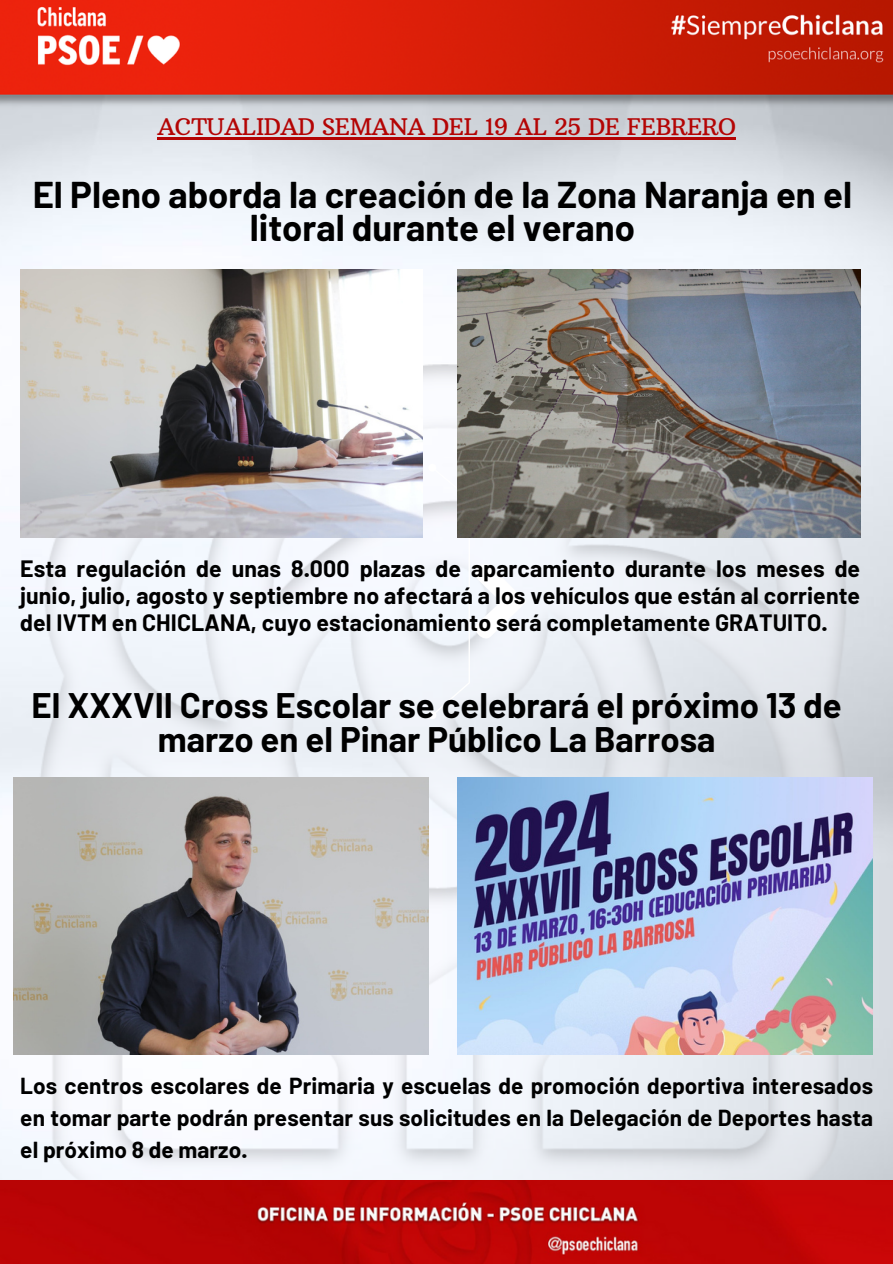
<style>
.page{position:relative;width:893px;height:1264px;background:#fff}
.page>*{position:absolute;margin:0;border:0;box-sizing:border-box;transform-origin:0 0}
.t1{font:700 36.45px/32.7px "Barlow";color:#000;text-align:center}
.t2{font:700 34.65px/33.2px "Barlow";color:#000;text-align:center}
.t3{font:23.25px "Arbutus Slab";letter-spacing:-.02em;color:#b40404}
.t4{font:700 23.1px/27px "Barlow";letter-spacing:.005em;color:#000;text-align:justify}
.t5{font:700 22.65px/31.5px "Barlow";letter-spacing:.005em;color:#000;text-align:justify}
</style>
<div class="page">
<img style="left:0;top:0;width:892px;height:1180px">
<img style="left:0;top:1180px;width:892px;height:83px">
<svg style="left:428px;top:463px;width:98px;height:256px"></svg>
<img style="left:20px;top:270px;width:402px;height:267px">
<img style="left:457px;top:270px;width:403px;height:267px">
<img style="left:13px;top:777px;width:415px;height:277px">
<img style="left:457px;top:777px;width:415px;height:277px">
<hr style="left:157px;top:137px;width:578px;height:2px;background:#b40404">
<p class="t3" style="left:157px;top:112px;width:580px">ACTUALIDAD SEMANA DEL 19 AL 25 DE FEBRERO</p>
<p class="t1" style="left:33px;top:177px;width:820px">El Pleno aborda la creación de la Zona Naranja en el litoral durante el verano</p>
<p class="t4" style="left:20px;top:554px;width:841px">Esta regulación de unas 8.000 plazas de aparcamiento durante los meses de junio, julio, agosto y septiembre no afectará a los vehículos que están al corriente del IVTM en CHICLANA, cuyo estacionamiento será completamente GRATUITO.</p>
<h1 class="t2" style="left:32px;top:688px;width:811px">El XXXVII Cross Escolar se celebrará el próximo 13 de marzo en el Pinar Público La Barrosa</h1>
<p class="t5" style="left:20px;top:1069px;width:854px">Los centros escolares de Primaria y escuelas de promoción deportiva interesados en tomar parte podrán presentar sus solicitudes en la Delegación de Deportes hasta el próximo 8 de marzo.</p>
</div>
